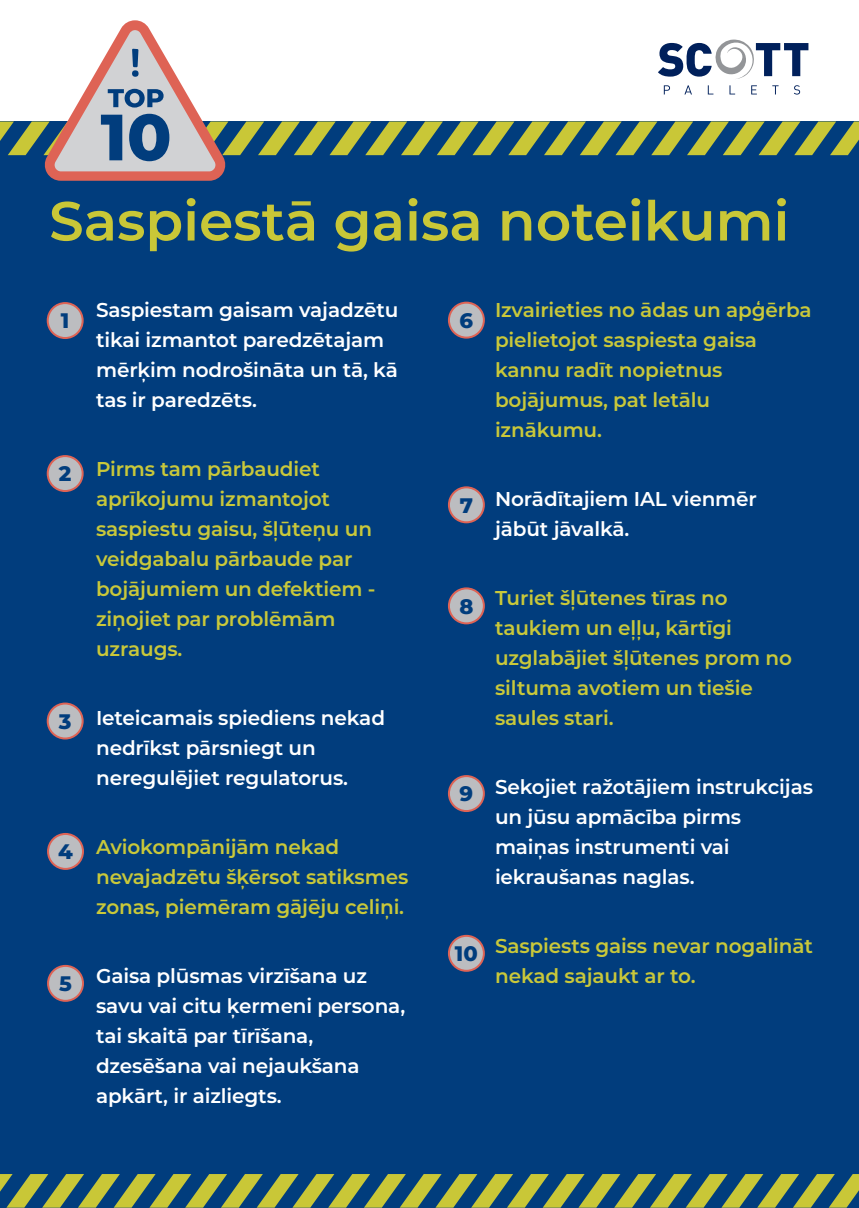
<style>
.page{position:relative;width:859px;height:1208px;background:#fff}
.page>*{position:absolute;margin:0;border:0;box-sizing:border-box;transform-origin:0 0}
.t1{font:600 55px "Montserrat";color:#c9c737}
.t2{font:800 21px "Montserrat";color:#013d7d}
.t3{font:600 20px/30px "Montserrat";letter-spacing:-.005em;color:#c9c83a}
.t4{font:600 20px/30px "Montserrat";letter-spacing:-.005em;color:#fff}
</style>
<div class="page">
<div style="left:0;top:121px;width:859px;height:1087px;background:#013d7d"></div>
<svg style="left:0;top:1174px;width:859px;height:33px"></svg>
<div style="left:48px;top:303px;width:35px;height:35px;background:#bcbdc0;border-radius:50%"></div>
<div style="left:47px;top:302px;width:37px;height:37px;border:2px solid #de6355;border-radius:50%"></div>
<div style="left:48px;top:456px;width:35px;height:35px;background:#bcbdc0;border-radius:50%"></div>
<div style="left:47px;top:455px;width:37px;height:37px;border:2px solid #de6355;border-radius:50%"></div>
<div style="left:48px;top:703px;width:35px;height:35px;background:#bcbdc0;border-radius:50%"></div>
<div style="left:47px;top:702px;width:37px;height:37px;border:2px solid #de6355;border-radius:50%"></div>
<div style="left:48px;top:834px;width:35px;height:35px;background:#bcbdc0;border-radius:50%"></div>
<div style="left:47px;top:833px;width:37px;height:37px;border:2px solid #de6355;border-radius:50%"></div>
<div style="left:48px;top:966px;width:35px;height:34px;background:#bcbdc0;border-radius:50%"></div>
<div style="left:47px;top:965px;width:37px;height:36px;border:2px solid #de6355;border-radius:50%"></div>
<div style="left:449px;top:303px;width:35px;height:34px;background:#bcbdc0;border-radius:50%"></div>
<div style="left:448px;top:302px;width:37px;height:36px;border:2px solid #de6355;border-radius:50%"></div>
<div style="left:449px;top:487px;width:35px;height:35px;background:#bcbdc0;border-radius:50%"></div>
<div style="left:448px;top:486px;width:37px;height:37px;border:2px solid #de6355;border-radius:50%"></div>
<div style="left:449px;top:588px;width:35px;height:35px;background:#bcbdc0;border-radius:50%"></div>
<div style="left:448px;top:587px;width:37px;height:37px;border:2px solid #de6355;border-radius:50%"></div>
<div style="left:449px;top:776px;width:35px;height:35px;background:#bcbdc0;border-radius:50%"></div>
<div style="left:448px;top:775px;width:37px;height:37px;border:2px solid #de6355;border-radius:50%"></div>
<div style="left:449px;top:936px;width:35px;height:34px;background:#bcbdc0;border-radius:50%"></div>
<div style="left:448px;top:935px;width:37px;height:36px;border:2px solid #de6355;border-radius:50%"></div>
<svg style="left:0;top:20px;width:859px;height:161px"></svg>
<h1 class="t1" style="left:49px;top:182px;width:742px">Saspiestā gaisa noteikumi</h1>
<p class="t2" style="left:61px;top:305px;width:10px">1</p>
<p class="t2" style="left:59px;top:458px;width:14px">2</p>
<p class="t2" style="left:59px;top:706px;width:14px">3</p>
<p class="t2" style="left:58px;top:836px;width:16px">4</p>
<p class="t2" style="left:59px;top:968px;width:14px">5</p>
<p class="t4" style="left:96px;top:294px;width:304px">Saspiestam gaisam vajadzētu tikai izmantot paredzētajam mērķim nodrošināta un tā, kā tas ir paredzēts.</p>
<p class="t3" style="left:96px;top:453px;width:281px">Pirms tam pārbaudiet aprīkojumu izmantojot saspiestu gaisu, šļūteņu un veidgabalu pārbaude par bojājumiem un defektiem - ziņojiet par problēmām uzraugs.</p>
<p class="t4" style="left:96px;top:702px;width:291px">Ieteicamais spiediens nekad nedrīkst pārsniegt un neregulējiet regulatorus.</p>
<p class="t3" style="left:96px;top:831px;width:314px">Aviokompānijām nekad nevajadzētu šķērsot satiksmes zonas, piemēram gājēju celiņi.</p>
<p class="t4" style="left:96px;top:960px;width:311px">Gaisa plūsmas virzīšana uz savu vai citu ķermeni persona, tai skaitā par tīrīšana, dzesēšana vai nejaukšana apkārt, ir aizliegts.</p>
<p class="t2" style="left:460px;top:305px;width:15px">6</p>
<p class="t3" style="left:495px;top:294px;width:318px">Izvairieties no ādas un apģērba pielietojot saspiesta gaisa kannu radīt nopietnus bojājumus, pat letālu iznākumu.</p>
<p class="t2" style="left:460px;top:490px;width:15px">7</p>
<p class="t2" style="left:459px;top:591px;width:16px">8</p>
<p class="t4" style="left:495px;top:483px;width:264px">Norādītajiem IAL vienmēr jābūt jāvalkā.</p>
<p class="t3" style="left:495px;top:582px;width:298px">Turiet šļūtenes tīras no taukiem un eļļu, kārtīgi uzglabājiet šļūtenes prom no siltuma avotiem un tiešie saules stari.</p>
<p class="t2" style="left:460px;top:778px;width:15px">9</p>
<p class="t4" style="left:495px;top:771px;width:319px">Sekojiet ražotājiem instrukcijas un jūsu apmācība pirms maiņas instrumenti vai iekraušanas naglas.</p>
<p class="t2" style="left:455px;top:938px;width:24px">10</p>
<p class="t3" style="left:495px;top:930px;width:319px">Saspiests gaiss nevar nogalināt nekad sajaukt ar to.</p>
</div>
